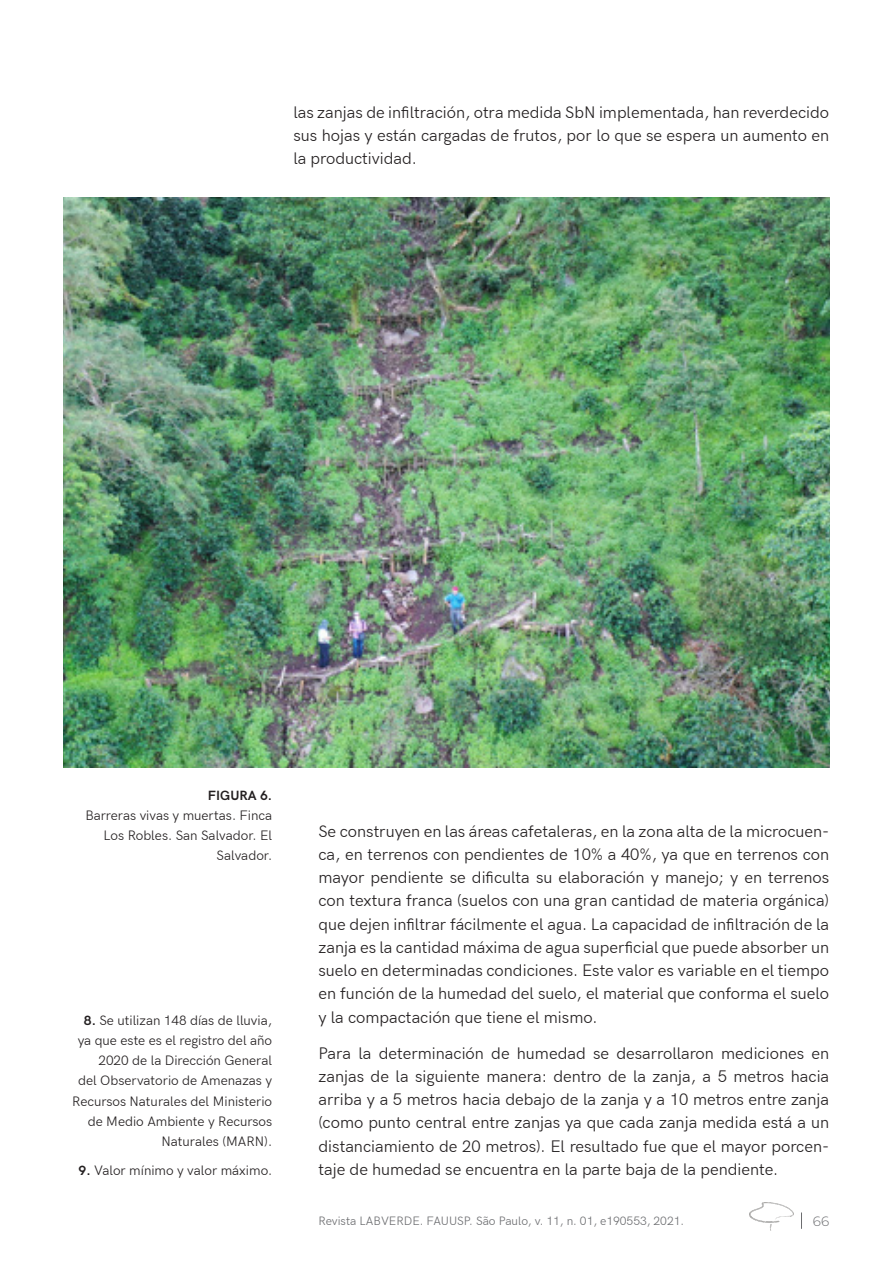
<style>
.page{position:relative;width:893px;height:1263px;background:#fff}
.page>*{position:absolute;margin:0;border:0;box-sizing:border-box;transform-origin:0 0}
.corpo_texto{font:16.5px/23.2px "HK Grotesk";color:#231f20;text-align:justify}
.legenda{font:13.5px/20.2px "HK Grotesk";color:#231f20;text-align:right}
.legenda-2{font:700 13.5px "HK Grotesk";letter-spacing:.005em;color:#231f20}
.t1{font:300 13.5px "Montserrat";color:#6c6d70}
.t2{font:12px "HK Grotesk";color:#6c6d70}
.s1{font-weight:700}
</style>
<div class="page">
<img style="left:749px;top:1202px;width:45px;height:29px">
<svg style="left:801px;top:1212px;width:1px;height:17px"></svg>
<img style="left:64px;top:198px;width:765px;height:569px">
<p class="corpo_texto" style="left:293px;top:99px;width:537px">las zanjas de infiltración, otra medida SbN implementada, han reverdecido sus hojas y están cargadas de frutos, por lo que se espera un aumento en la productividad.</p>
<p class="legenda-2" style="left:208px;top:785px;width:66px">FIGURA 6.</p>
<p class="legenda" style="left:85px;top:804px;width:188px">Barreras vivas y muertas. Finca<br>Los Robles. San Salvador. El<br>Salvador.</p>
<p class="legenda" style="left:72px;top:1009px;width:201px"><span class="s1">8.</span> Se utilizan 148 días de lluvia, ya que este es el registro del año<br>2020 de la Dirección General<br>del Observatorio de Amenazas y<br>Recursos Naturales del Ministerio de Medio Ambiente y Recursos<br>Naturales (MARN).</p>
<p class="legenda" style="left:79px;top:1159px;width:195px"><span class="s1">9.</span> Valor mínimo y valor máximo.</p>
<p class="corpo_texto" style="left:318px;top:818px;width:512px">Se construyen en las áreas cafetaleras, en la zona alta de la microcuen&shy;ca, en terrenos con pendientes de 10% a 40%, ya que en terrenos con mayor pendiente se dificulta su elaboración y manejo; y en terrenos con textura franca (suelos con una gran cantidad de materia orgánica) que dejen infiltrar fácilmente el agua. La capacidad de infiltración de la zanja es la cantidad máxima de agua superficial que puede absorber un suelo en determinadas condiciones. Este valor es variable en el tiempo en función de la humedad del suelo, el material que conforma el suelo y la compactación que tiene el mismo.</p>
<p class="corpo_texto" style="left:318px;top:1040px;width:512px">Para la determinación de humedad se desarrollaron mediciones en zanjas de la siguiente manera: dentro de la zanja, a 5 metros hacia arriba y a 5 metros hacia debajo de la zanja y a 10 metros entre zanja (como punto central entre zanjas ya que cada zanja medida está a un distanciamiento de 20 metros). El resultado fue que el mayor porcen&shy;taje de humedad se encuentra en la parte baja de la pendiente.</p>
<p class="t2" style="left:318px;top:1212px;width:367px">Revista LABVERDE. FAUUSP. São Paulo, v. 11, n. 01, e190553, 2021.</p>
<p class="t1" style="left:813px;top:1211px;width:18px">66</p>
</div>
